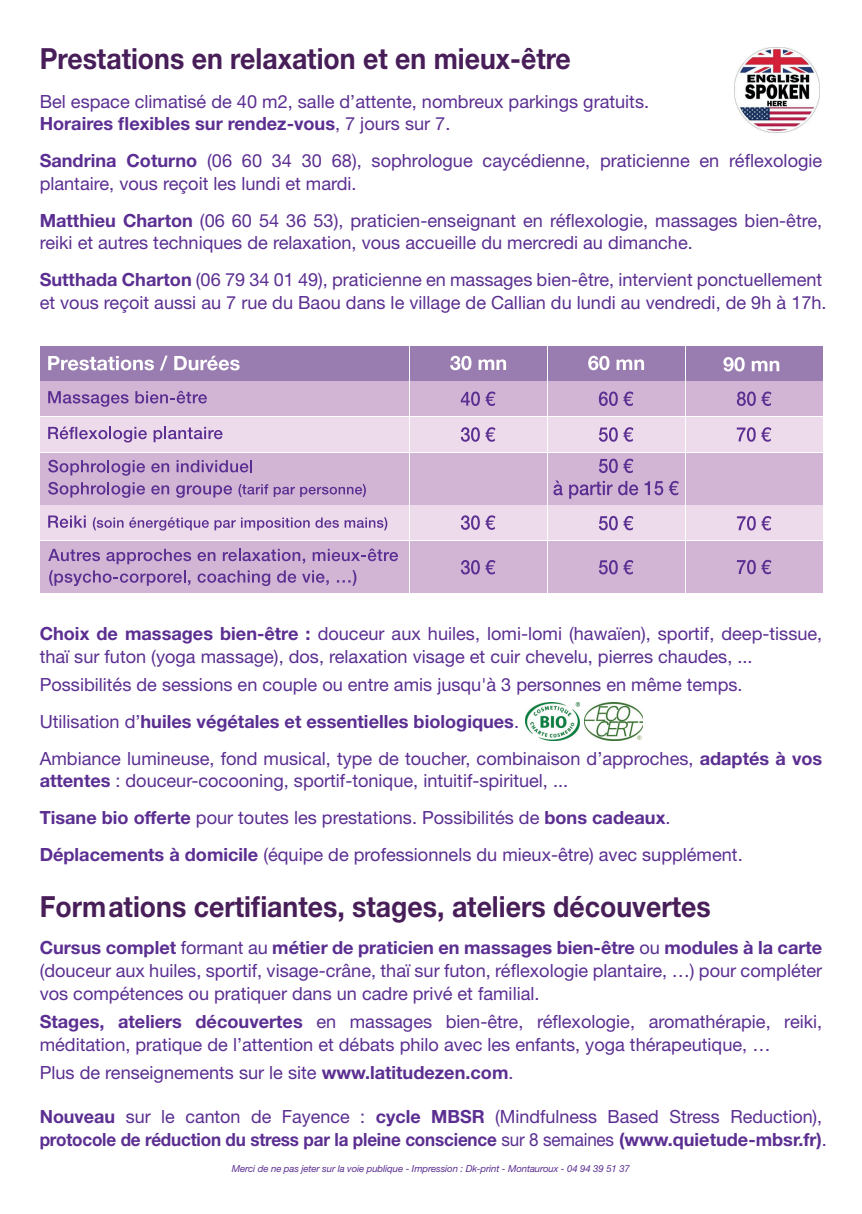
<style>
.page{position:relative;width:862px;height:1214px;background:#fff}
.page>*{position:absolute;margin:0;border:0;box-sizing:border-box;transform-origin:0 0}
.t1{font:700 29.2px "Helvetica Neue LT Std";color:#481e59;scale:.91 1}
.t2{font:18.2px/22.6px "Helvetica Neue LT Std";color:#5b2e91}
.t3{font:700 18.2px/22.6px "Helvetica Neue LT Std";letter-spacing:-.01em;color:#5b2e91}
.t4{font:italic 9.6px "Helvetica Neue LT Std";letter-spacing:-.01em;color:#5b2e91}
.s1{font-weight:700}
.s2{font-weight:400}
</style>
<div class="page">
<img style="left:734px;top:48px;width:85px;height:85px">
<img style="left:525px;top:703px;width:54px;height:37px">
<img style="left:585px;top:703px;width:58px;height:37px">
<div style="left:40px;top:346px;width:368px;height:34px;background:#9a7db0"></div>
<div style="left:410px;top:346px;width:136px;height:34px;background:#9a7db0"></div>
<div style="left:548px;top:346px;width:136px;height:34px;background:#9a7db0"></div>
<div style="left:686px;top:346px;width:136px;height:34px;background:#9a7db0"></div>
<div style="left:40px;top:381px;width:368px;height:35px;background:#d2b5d5"></div>
<div style="left:410px;top:381px;width:136px;height:35px;background:#d2b5d5"></div>
<div style="left:548px;top:381px;width:136px;height:35px;background:#d2b5d5"></div>
<div style="left:686px;top:381px;width:136px;height:35px;background:#d2b5d5"></div>
<div style="left:40px;top:417px;width:368px;height:34px;background:#eddaea"></div>
<div style="left:410px;top:417px;width:136px;height:34px;background:#eddaea"></div>
<div style="left:548px;top:417px;width:136px;height:34px;background:#eddaea"></div>
<div style="left:686px;top:417px;width:136px;height:34px;background:#eddaea"></div>
<div style="left:40px;top:453px;width:368px;height:51px;background:#d2b5d5"></div>
<div style="left:410px;top:453px;width:136px;height:51px;background:#d2b5d5"></div>
<div style="left:548px;top:453px;width:136px;height:51px;background:#d2b5d5"></div>
<div style="left:686px;top:453px;width:136px;height:51px;background:#d2b5d5"></div>
<div style="left:40px;top:506px;width:368px;height:34px;background:#eddaea"></div>
<div style="left:410px;top:506px;width:136px;height:34px;background:#eddaea"></div>
<div style="left:548px;top:506px;width:136px;height:34px;background:#eddaea"></div>
<div style="left:686px;top:506px;width:136px;height:34px;background:#eddaea"></div>
<div style="left:40px;top:541px;width:368px;height:51px;background:#d2b5d5"></div>
<div style="left:410px;top:541px;width:136px;height:51px;background:#d2b5d5"></div>
<div style="left:548px;top:541px;width:136px;height:51px;background:#d2b5d5"></div>
<div style="left:686px;top:541px;width:136px;height:51px;background:#d2b5d5"></div>
<svg style="left:48px;top:356px;width:106px;height:14px"></svg>
<svg style="left:160px;top:355px;width:8px;height:15px"></svg>
<svg style="left:174px;top:356px;width:66px;height:14px"></svg>
<svg style="left:450px;top:356px;width:21px;height:14px"></svg>
<svg style="left:478px;top:359px;width:28px;height:11px"></svg>
<svg style="left:588px;top:356px;width:21px;height:14px"></svg>
<svg style="left:616px;top:359px;width:28px;height:11px"></svg>
<svg style="left:723px;top:357px;width:21px;height:14px"></svg>
<svg style="left:752px;top:360px;width:27px;height:11px"></svg>
<svg style="left:48px;top:391px;width:81px;height:16px"></svg>
<svg style="left:135px;top:391px;width:72px;height:12px"></svg>
<svg style="left:48px;top:426px;width:99px;height:16px"></svg>
<svg style="left:154px;top:427px;width:69px;height:15px"></svg>
<svg style="left:48px;top:459px;width:97px;height:16px"></svg>
<svg style="left:151px;top:463px;width:18px;height:9px"></svg>
<svg style="left:177px;top:460px;width:75px;height:12px"></svg>
<svg style="left:48px;top:482px;width:97px;height:16px"></svg>
<svg style="left:151px;top:485px;width:18px;height:9px"></svg>
<svg style="left:176px;top:485px;width:56px;height:13px"></svg>
<svg style="left:238px;top:484px;width:30px;height:13px"></svg>
<svg style="left:274px;top:484px;width:92px;height:13px"></svg>
<svg style="left:48px;top:515px;width:38px;height:13px"></svg>
<svg style="left:93px;top:517px;width:30px;height:13px"></svg>
<svg style="left:129px;top:517px;width:258px;height:13px"></svg>
<svg style="left:48px;top:548px;width:52px;height:13px"></svg>
<svg style="left:106px;top:548px;width:85px;height:16px"></svg>
<svg style="left:198px;top:552px;width:17px;height:9px"></svg>
<svg style="left:223px;top:548px;width:82px;height:15px"></svg>
<svg style="left:313px;top:548px;width:85px;height:13px"></svg>
<svg style="left:49px;top:570px;width:141px;height:16px"></svg>
<svg style="left:197px;top:570px;width:73px;height:16px"></svg>
<svg style="left:277px;top:570px;width:19px;height:12px"></svg>
<svg style="left:302px;top:570px;width:27px;height:15px"></svg>
<svg style="left:337px;top:570px;width:19px;height:15px"></svg>
<svg style="left:461px;top:391px;width:34px;height:15px"></svg>
<svg style="left:461px;top:427px;width:34px;height:14px"></svg>
<svg style="left:461px;top:515px;width:34px;height:14px"></svg>
<svg style="left:461px;top:560px;width:34px;height:14px"></svg>
<svg style="left:599px;top:391px;width:34px;height:15px"></svg>
<svg style="left:599px;top:427px;width:34px;height:14px"></svg>
<svg style="left:599px;top:458px;width:34px;height:15px"></svg>
<svg style="left:553px;top:480px;width:10px;height:15px"></svg>
<svg style="left:569px;top:481px;width:43px;height:18px"></svg>
<svg style="left:618px;top:481px;width:20px;height:14px"></svg>
<svg style="left:644px;top:481px;width:35px;height:14px"></svg>
<svg style="left:599px;top:516px;width:34px;height:14px"></svg>
<svg style="left:599px;top:560px;width:34px;height:14px"></svg>
<svg style="left:737px;top:391px;width:34px;height:15px"></svg>
<svg style="left:737px;top:427px;width:18px;height:14px"></svg>
<svg style="left:761px;top:427px;width:10px;height:14px"></svg>
<svg style="left:737px;top:516px;width:34px;height:14px"></svg>
<svg style="left:737px;top:559px;width:34px;height:15px"></svg>
<h1 class="t1" style="left:40px;top:48px;width:585px">Prestations en relaxation et en mieux-être</h1>
<p class="t2" style="left:40px;top:92px;width:611px">Bel espace climatisé de 40 m2, salle d’attente, nombreux parkings gratuits.<br><span class="s1">Horaires flexibles sur rendez-vous</span>, 7 jours sur 7.</p>
<p class="t2" style="left:40px;top:151px;width:784px"><span class="s1">Sandrina Coturno</span> (06 60 34 30 68), sophrologue caycédienne, praticienne en réflexologie plantaire, vous reçoit les lundi et mardi.</p>
<p class="t2" style="left:40px;top:211px;width:784px"><span class="s1">Matthieu Charton</span> (06 60 54 36 53), praticien-enseignant en réflexologie, massages bien-être, reiki et autres techniques de relaxation, vous accueille du mercredi au dimanche.</p>
<p class="t2" style="left:40px;top:270px;width:788px"><span class="s1">Sutthada Charton</span> (06 79 34 01 49), praticienne en massages bien-être, intervient ponctuellement et vous reçoit aussi au 7 rue du Baou dans le village de Callian du lundi au vendredi, de 9h à 17h.</p>
<p class="t2" style="left:40px;top:624px;width:784px"><span class="s1">Choix de massages bien-être :</span> douceur aux huiles, lomi-lomi (hawaïen), sportif, deep-tissue, thaï sur futon (yoga massage), dos, relaxation visage et cuir chevelu, pierres chaudes, ...</p>
<p class="t2" style="left:40px;top:667px;width:784px;line-height:36.8px">Possibilités de sessions en couple ou entre amis jusqu'à 3 personnes en même temps.<br>Utilisation d’<span class="s1">huiles végétales et essentielles biologiques</span>.<br>Ambiance lumineuse, fond musical, type de toucher, combinaison d’approches, <span class="s1">adaptés à vos</span></p>
<p class="t2" style="left:40px;top:764px;width:704px;line-height:36.8px"><span class="s1">attentes</span> : douceur-cocooning, sportif-tonique, intuitif-spirituel, ...<br><span class="s1">Tisane bio offerte</span> pour toutes les prestations. Possibilités de <span class="s1">bons cadeaux</span>.<br><span class="s1">Déplacements à domicile</span> (équipe de professionnels du mieux-être) avec supplément.</p>
<h1 class="t1" style="left:40px;top:895px;width:739px">Form ations certifiantes, stages, ateliers découvertes</h1>
<p class="t2" style="left:40px;top:938px;width:784px;text-align:justify"><span class="s1">Cursus complet</span> formant au <span class="s1">métier de praticien en massages bien-être</span> ou <span class="s1">modules à la carte </span>(douceur aux huiles, sportif, visage-crâne, thaï sur futon, réflexologie plantaire, …) pour compléter vos compétences ou pratiquer dans un cadre privé et familial.</p>
<p class="t2" style="left:40px;top:1011px;width:784px"><span class="s1">Stages, ateliers découvertes</span> en massages bien-être, réflexologie, aromathérapie, reiki, méditation, pratique de l’attention et débats philo avec les enfants, yoga thérapeutique, …</p>
<p class="t2" style="left:40px;top:1062px;width:475px">Plus de renseignements sur le site <span class="s1">www.latitudezen.com</span>.</p>
<p class="t3" style="left:40px;top:1106px;width:789px">Nouveau <span class="s2">sur le canton de Fayence :</span> cycle MBSR <span class="s2">(Mindfulness Based Stress Reduction), </span>protocole de réduction du stress par la pleine conscience <span class="s2">sur 8 semaines</span> (www.quietude-mbsr.fr)<span class="s2">.</span></p>
<p class="t4" style="left:232px;top:1162px;width:400px">Merci de ne pas jeter sur la voie publique - Impression : Dk-print - Montauroux - 04 94 39 51 37</p>
</div>
